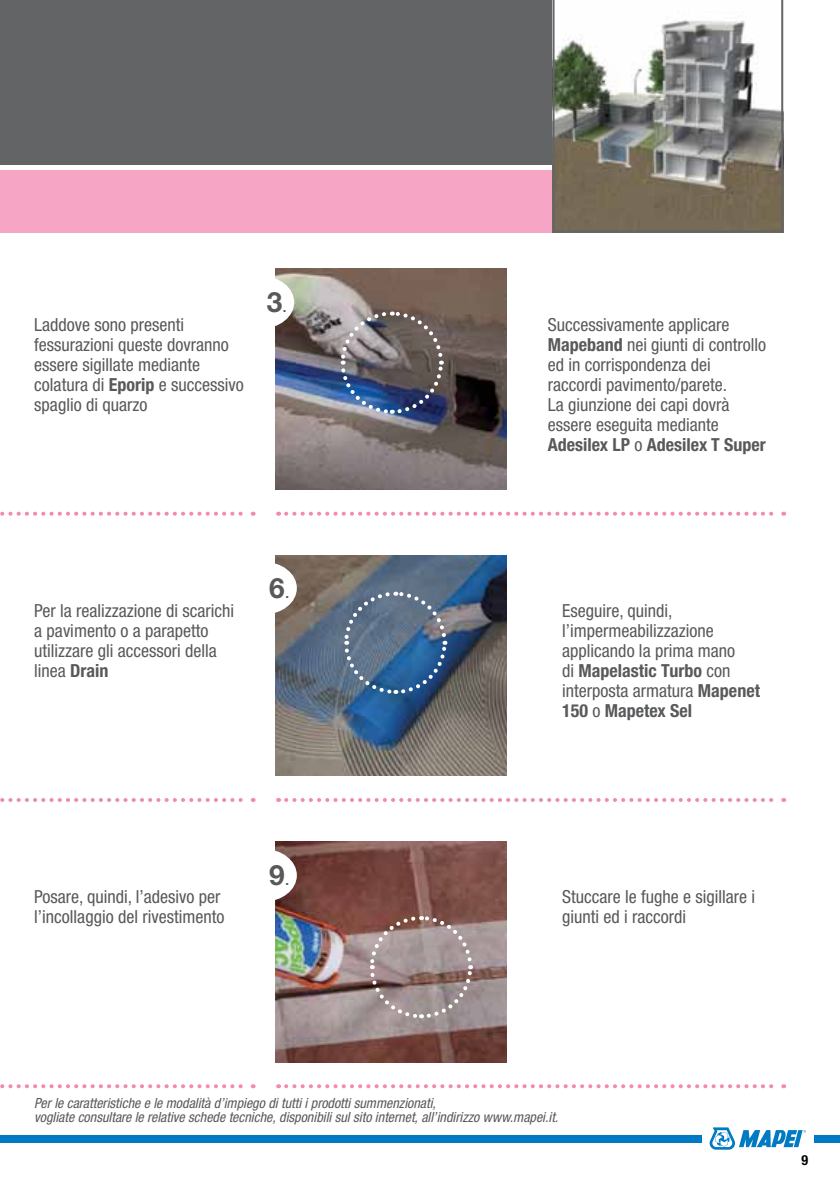
<style>
.page{position:relative;width:840px;height:1191px;background:#fff}
.page>*{position:absolute;margin:0;border:0;box-sizing:border-box;transform-origin:0 0}
.t1{font:700 28px "Helvetica Neue LTW1 G";color:#58595b}
.t2{font:condensed 18px/20px "Helvetica Neue LTW1 G";color:#58595b}
.t3{font:italic condensed 14px/14px "Helvetica Neue LTW1 G";color:#58595b}
.t4{font:700 condensed 14px "Helvetica Neue LTW1 G";color:#000}
.s1{font-weight:700}
.s2{font-weight:400;font-size:18px}
</style>
<div class="page">
<div style="left:0;top:1134px;width:701px;height:8px;background:#007ac2"></div>
<svg style="left:709px;top:1127px;width:96px;height:22px"></svg>
<div style="left:813px;top:1134px;width:26px;height:8px;background:#007ac2"></div>
<div style="left:0;top:170px;width:782px;height:62px;background:#f6a6c4"></div>
<div style="left:0;top:0;width:782px;height:164px;background:#636466"></div>
<svg style="left:0;top:512px;width:253px;height:4px"></svg>
<svg style="left:0;top:798px;width:253px;height:4px"></svg>
<svg style="left:0;top:1084px;width:253px;height:4px"></svg>
<svg style="left:286px;top:512px;width:497px;height:4px"></svg>
<svg style="left:286px;top:798px;width:497px;height:4px"></svg>
<img style="left:275px;top:269px;width:231px;height:221px">
<img style="left:338px;top:309px;width:107px;height:107px">
<svg style="left:275px;top:276px;width:19px;height:52px"></svg>
<img style="left:275px;top:555px;width:231px;height:221px">
<svg style="left:342px;top:589px;width:106px;height:107px;background:#55718f"></svg>
<svg style="left:275px;top:562px;width:22px;height:52px"></svg>
<img style="left:275px;top:841px;width:231px;height:221px">
<svg style="left:367px;top:914px;width:107px;height:106px;background:#9f8b8a"></svg>
<svg style="left:275px;top:849px;width:22px;height:52px"></svg>
<svg style="left:552px;top:0;width:230px;height:232px;background:#99978e"></svg>
<svg style="left:286px;top:1084px;width:497px;height:4px"></svg>
<p class="t2" style="left:34px;top:314px;width:211px">Laddove sono presenti fessurazioni queste dovranno essere sigillate mediante colatura di <span class="s1">Eporip</span> e successivo spaglio di quarzo</p>
<h1 class="t1" style="left:266px;top:285px;width:22px">3<span class="s2">.</span></h1>
<p class="t2" style="left:34px;top:601px;width:201px">Per la realizzazione di scarichi a pavimento o a parapetto utilizzare gli accessori della linea <span class="s1">Drain</span></p>
<h1 class="t1" style="left:269px;top:571px;width:22px">6<span class="s2">.</span></h1>
<p class="t2" style="left:34px;top:887px;width:192px">Posare, quindi, l’adesivo per l’incollaggio del rivestimento</p>
<h1 class="t1" style="left:269px;top:858px;width:22px">9<span class="s2">.</span></h1>
<p class="t2" style="left:547px;top:314px;width:220px">Successivamente applicare<br><span class="s1">Mapeband</span> nei giunti di controllo ed in corrispondenza dei raccordi pavimento/parete.<br>La giunzione dei capi dovrà essere eseguita mediante<br><span class="s1">Adesilex LP</span> o <span class="s1">Adesilex T Super</span></p>
<p class="t2" style="left:561px;top:601px;width:199px">Eseguire, quindi, l’impermeabilizzazione applicando la prima mano<br>di <span class="s1">Mapelastic Turbo</span> con interposta armatura <span class="s1">Mapenet<br>150</span> o <span class="s1">Mapetex Sel</span></p>
<p class="t2" style="left:561px;top:887px;width:194px">Stuccare le fughe e sigillare i giunti ed i raccordi</p>
<p class="t3" style="left:34px;top:1095px;width:525px">Per le caratteristiche e le modalità d’impiego di tutti i prodotti summenzionati,<br>vogliate consultare le relative schede tecniche, disponibili sul sito internet, all’indirizzo www.mapei.it.</p>
<p class="t4" style="left:801px;top:1152px;width:8px">9</p>
</div>
